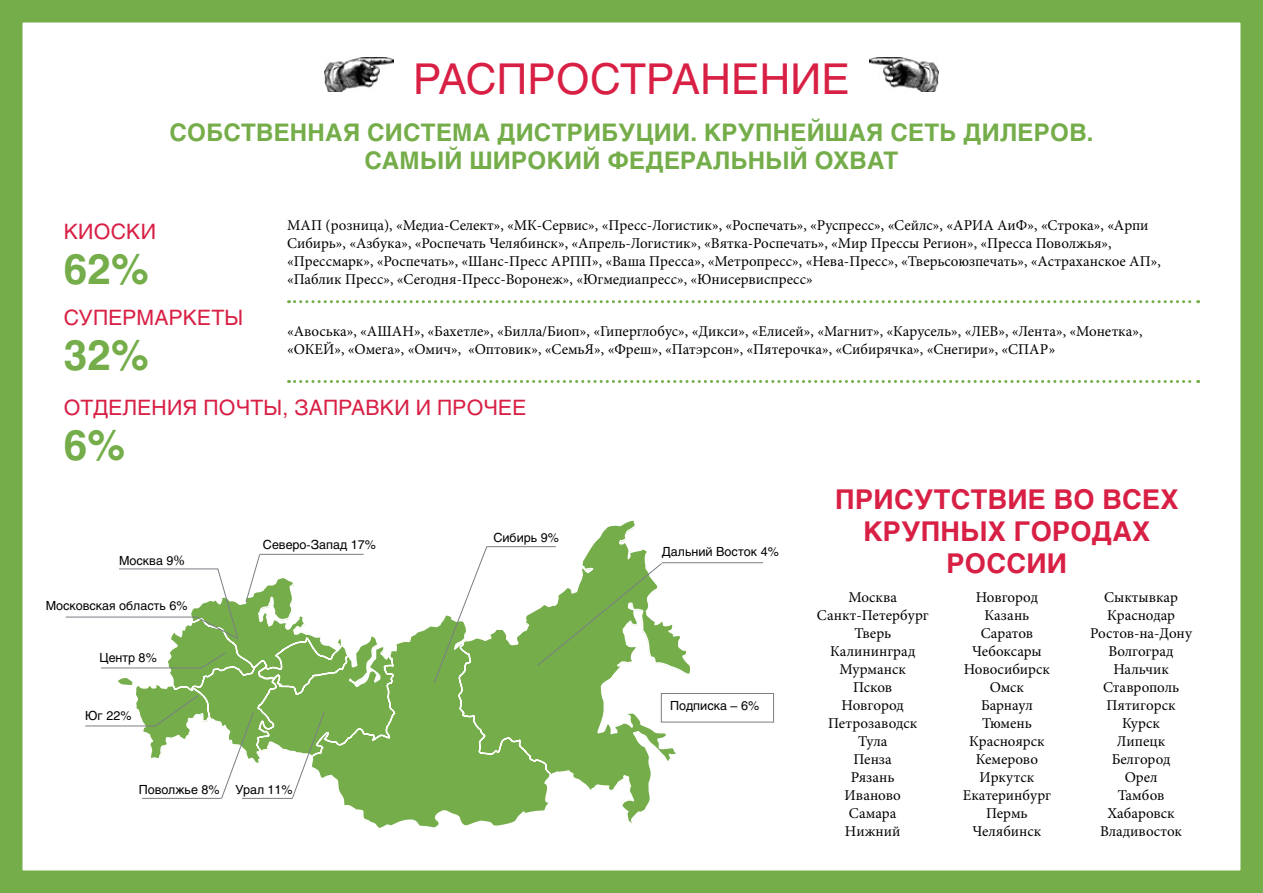
<style>
.page{position:relative;width:1263px;height:893px;background:#fff}
.page>*{position:absolute;margin:0;border:0;box-sizing:border-box;transform-origin:0 0}
.t1{font:42.15px "Helios";letter-spacing:.01em;color:#d82045}
.t2{font:700 42px "Helios";color:#74ad49}
.t3{font:700 27px/32.4px "Helios";letter-spacing:.01em;color:#d82045;text-align:center}
.t4{font:700 24px/28.5px "Helios";letter-spacing:.01em;color:#74ad49;text-align:center}
.t5{font:21px "Helios";letter-spacing:.01em;color:#d82045}
.t6{font:15px/18px "Minion Pro";color:#000;text-align:center}
.t7{font:12.45px "Helios";color:#000}
.s1{font-family:"Minion Pro";font-size:15px}
</style>
<div class="page">
<div style="left:0;top:0;width:1263px;height:893px;border:22px solid #74ad49"></div>
<svg style="left:289px;top:300px;width:910px;height:3px"></svg>
<svg style="left:289px;top:380px;width:910px;height:3px"></svg>
<img style="left:324px;top:57px;width:69px;height:34px">
<img style="left:870px;top:57px;width:69px;height:34px">
<svg style="left:343px;top:520px;width:349px;height:308px"></svg>
<hr style="left:66px;top:617px;width:130px;height:1px;background:#7a7e84">
<hr style="left:101px;top:668px;width:100px;height:1px;background:#7a7e84">
<hr style="left:85px;top:726px;width:70px;height:1px;background:#7a7e84">
<hr style="left:487px;top:546px;width:69px;height:1px;background:#7a7e84">
<svg style="left:497px;top:562px;width:166px;height:104px"></svg>
<hr style="left:662px;top:562px;width:101px;height:1px;background:#7a7e84">
<svg style="left:114px;top:532px;width:374px;height:267px"></svg>
<div style="left:661px;top:693px;width:113px;height:29px;border:1px solid #7a7e84"></div>
<h1 class="t1" style="left:413px;top:53px;width:437px">РАСПРОСТРАНЕНИЕ</h1>
<h3 class="t4" style="left:169px;top:118px;width:925px">СОБСТВЕННАЯ СИСТЕМА ДИСТРИБУЦИИ. КРУПНЕЙШАЯ СЕТЬ ДИЛЕРОВ.<br>САМЫЙ ШИРОКИЙ ФЕДЕРАЛЬНЫЙ ОХВАТ</h3>
<p class="t6" style="left:287px;top:216px;width:875px;text-align:left">МАП (розница), «Медиа-Селект», «МК-Сервис», «Пресс-Логистик», «Роспечать», «Руспресс», «Сейлс», «АРИА АиФ», «Строка», «Арпи Сибирь», «Азбука», «Роспечать Челябинск», «Апрель-Логистик», «Вятка-Роспечать», «Мир Прессы Регион», «Пресса Поволжья», «Прессмарк», «Роспечать», «Шанс-Пресс АРПП», «Ваша Пресса», «Метропресс», «Нева-Пресс», «Тверьсоюзпечать», «Астраханское АП», «Паблик Пресс», «Сегодня-Пресс-Воронеж», «Югмедиапресс», «Юнисервиспресс»</p>
<p class="t6" style="left:287px;top:322px;width:857px;text-align:left">«Авоська», «АШАН», «Бахетле», «Билла/Биоп», «Гиперглобус», «Дикси», «Елисей», «Магнит», «Карусель», «ЛЕВ», «Лента», «Монетка», «ОКЕЙ», «Омега», «Омич», «Оптовик», «СемьЯ», «Фреш», «Патэрсон», «Пятерочка», «Сибирячка», «Снегири», «СПАР»</p>
<h3 class="t5" style="left:64px;top:218px;width:94px">КИОСКИ</h3>
<h2 class="t2" style="left:64px;top:242px;width:86px">62%</h2>
<h3 class="t5" style="left:64px;top:304px;width:181px">СУПЕРМАРКЕТЫ</h3>
<h2 class="t2" style="left:64px;top:329px;width:86px">32%</h2>
<h3 class="t5" style="left:64px;top:394px;width:464px">ОТДЕЛЕНИЯ ПОЧТЫ, ЗАПРАВКИ И ПРОЧЕЕ</h3>
<h2 class="t2" style="left:64px;top:419px;width:63px">6%</h2>
<p class="t7" style="left:119px;top:553px;width:67px">Москва 9<span class="s1">%</span></p>
<p class="t7" style="left:46px;top:597px;width:143px">Московская область 6%</p>
<p class="t7" style="left:100px;top:649px;width:59px">Центр 8%</p>
<p class="t7" style="left:85px;top:707px;width:48px">Юг 22%</p>
<p class="t7" style="left:263px;top:537px;width:115px">Северо-Запад 17%</p>
<p class="t7" style="left:139px;top:782px;width:82px">Поволжье 8%</p>
<p class="t7" style="left:236px;top:782px;width:59px">Урал 11%</p>
<p class="t7" style="left:493px;top:529px;width:67px">Сибирь 9%</p>
<p class="t7" style="left:662px;top:543px;width:118px">Дальний Восток 4%</p>
<p class="t7" style="left:670px;top:697px;width:91px">Подписка – 6%</p>
<h3 class="t3" style="left:835px;top:482px;width:345px">ПРИСУТСТВИЕ ВО ВСЕХ<br>КРУПНЫХ ГОРОДАХ<br>РОССИИ</h3>
<p class="t6" style="left:817px;top:589px;width:113px">Москва<br>Санкт-Петербург<br>Тверь<br>Калининград<br>Мурманск<br>Псков<br>Новгород<br>Петрозаводск<br>Тула<br>Пенза<br>Рязань<br>Иваново<br>Самара<br>Нижний</p>
<p class="t6" style="left:963px;top:589px;width:89px">Новгород<br>Казань<br>Саратов<br>Чебоксары<br>Новосибирск<br>Омск<br>Барнаул<br>Тюмень<br>Красноярск<br>Кемерово<br>Иркутск<br>Екатеринбург<br>Пермь<br>Челябинск</p>
<p class="t6" style="left:1090px;top:589px;width:103px">Сыктывкар<br>Краснодар<br>Ростов-на-Дону<br>Волгоград<br>Нальчик<br>Ставрополь<br>Пятигорск<br>Курск<br>Липецк<br>Белгород<br>Орел<br>Тамбов<br>Хабаровск<br>Владивосток</p>
</div>
